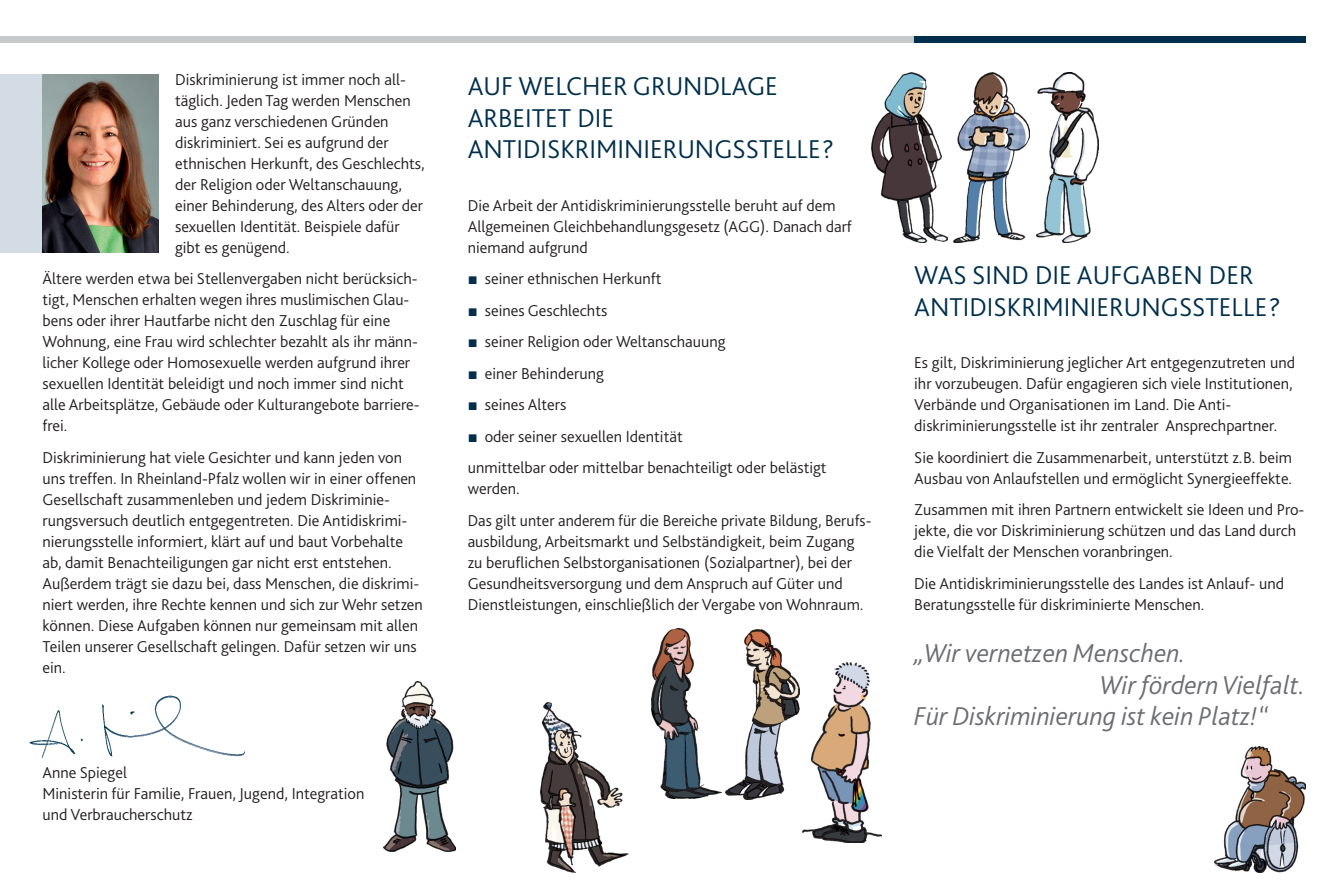
<style>
.page{position:relative;width:1331px;height:893px;background:#fff}
.page>*{position:absolute;margin:0;border:0;box-sizing:border-box;transform-origin:0 0}
.t1{font:300 27px/31.5px "Bliss 2";color:#002f4d}
.t2{font:italic 300 27px "Bliss 2";color:#6c6d70}
.t3{font:300 16.5px/21px "Bliss 2";color:#231f20}
.s1{font-family:"Arial";font-weight:400;color:#002f4d}
</style>
<div class="page">
<div style="left:0;top:74px;width:158px;height:179px;background:#d3dce4"></div>
<img style="left:43px;top:74px;width:115px;height:179px">
<img style="left:1214px;top:746px;width:91px;height:126px">
<img style="left:29px;top:695px;width:216px;height:63px">
<div style="left:0;top:36px;width:914px;height:7px;background:#c7c8ca"></div>
<div style="left:914px;top:36px;width:391px;height:7px;background:#002f4d"></div>
<img style="left:383px;top:681px;width:73px;height:170px">
<img style="left:541px;top:702px;width:87px;height:170px">
<img style="left:872px;top:72px;width:75px;height:170px">
<img style="left:954px;top:72px;width:76px;height:170px">
<img style="left:1036px;top:72px;width:63px;height:170px">
<img style="left:725px;top:629px;width:74px;height:170px">
<img style="left:651px;top:629px;width:70px;height:170px">
<img style="left:802px;top:662px;width:79px;height:181px">
<p class="t3" style="left:175px;top:68px;width:251px">Diskriminierung ist immer noch all&shy;täglich. Jeden Tag werden Menschen aus ganz verschiedenen Gründen diskriminiert. Sei es aufgrund der ethnischen Herkunft, des Geschlechts, der Religion oder Weltanschauung, einer Behinderung, des Alters oder der sexuellen Identität. Beispiele dafür gibt es genügend.</p>
<p class="t3" style="left:43px;top:268px;width:379px">Ältere werden etwa bei Stellenvergaben nicht berücksich&shy;tigt, Menschen erhalten wegen ihres muslimischen Glau&shy;bens oder ihrer Hautfarbe nicht den Zuschlag für eine Wohnung, eine Frau wird schlechter bezahlt als ihr männ&shy;licher Kollege oder Homosexuelle werden aufgrund ihrer sexuellen Identität beleidigt und noch immer sind nicht alle Arbeitsplätze, Gebäude oder Kulturangebote barriere&shy;frei.</p>
<p class="t3" style="left:43px;top:446px;width:382px">Diskriminierung hat viele Gesichter und kann jeden von uns treffen. In Rheinland-Pfalz wollen wir in einer offenen Gesellschaft zusammenleben und jedem Diskriminie&shy;rungsversuch deutlich entgegentreten. Die Antidiskrimi&shy;nierungsstelle informiert, klärt auf und baut Vorbehalte ab, damit Benachteiligungen gar nicht erst entstehen.<br>Außerdem trägt sie dazu bei, dass Menschen, die diskrimi&shy;niert werden, ihre Rechte kennen und sich zur Wehr setzen können. Diese Aufgaben können nur gemeinsam mit allen Teilen unserer Gesellschaft gelingen. Dafür setzen wir uns ein.</p>
<p class="t3" style="left:43px;top:761px;width:323px">Anne Spiegel<br>Ministerin für Familie, Frauen, Jugend, Integration und Verbraucherschutz</p>
<h1 class="t1" style="left:468px;top:70px;width:368px">AUF WELCHER GRUNDLAGE<br>ARBEITET DIE<br>ANTIDISKRIMINIERUNGS STELLE ?</h1>
<p class="t3" style="left:468px;top:194px;width:386px">Die Arbeit der Antidiskriminierungsstelle beruht auf dem<br>Allgemeinen Gleichbehandlungsgesetz (AGG). Danach darf niemand aufgrund</p>
<p class="t3" style="left:468px;top:268px;width:195px"><span class="s1">■</span> seiner ethnischen Herkunft</p>
<p class="t3" style="left:468px;top:299px;width:141px"><span class="s1">■</span> seines Geschlechts</p>
<p class="t3" style="left:468px;top:331px;width:259px"><span class="s1">■</span> seiner Religion oder Weltanschauung</p>
<p class="t3" style="left:468px;top:362px;width:138px"><span class="s1">■</span> einer Behinderung</p>
<p class="t3" style="left:468px;top:394px;width:100px"><span class="s1">■</span> seines Alters</p>
<p class="t3" style="left:468px;top:420px;width:360px;line-height:31.5px"><span class="s1">■</span> oder seiner sexuellen Identität<br>unmittelbar oder mittelbar benachteiligt oder belästigt</p>
<p class="t3" style="left:468px;top:473px;width:405px;line-height:31.5px">werden.<br>Das gilt unter anderem für die Bereiche private Bildung, Berufs-</p>
<p class="t3" style="left:468px;top:530px;width:397px">ausbildung, Arbeits markt und Selbständigkeit, beim Zugang zu beruflichen Selbstorganisationen (Sozialpartner), bei der Gesundheitsversorgung und dem Anspruch auf Güter und Dienstleistungen, einschließlich der Vergabe von Wohnraum.</p>
<h1 class="t1" style="left:914px;top:259px;width:368px">WAS SIND DIE AUFGABEN DER<br>ANTIDISKRIMINIERUNGS STELLE ?</h1>
<p class="t3" style="left:914px;top:352px;width:382px">Es gilt, Diskriminierung jeglicher Art entgegenzutreten und ihr vorzubeugen. Dafür engagieren sich viele Insti tutionen, Verbände und Organisationen im Land. Die Anti&shy;diskriminierungsstelle ist ihr zentraler Ansprechpartner.</p>
<p class="t3" style="left:914px;top:446px;width:379px">Sie koordiniert die Zusammenarbeit, unterstützt z. B. beim<br>Ausbau von Anlaufstellen und ermöglicht Synergieeffekte.</p>
<p class="t3" style="left:914px;top:499px;width:392px">Zusammen mit ihren Partnern entwickelt sie Ideen und Pro&shy;jekte, die vor Diskriminierung schützen und das Land durch die Vielfalt der Menschen voranbringen.</p>
<p class="t3" style="left:914px;top:572px;width:371px">Die Antidiskriminierungsstelle des Landes ist Anlauf- und<br>Beratungsstelle für diskriminierte Menschen.</p>
<h1 class="t2" style="left:914px;top:637px;width:273px">„Wir vernetzen Menschen.</h1>
<h1 class="t2" style="left:1100px;top:668px;width:207px">Wir fördern Vielfalt.</h1>
<h1 class="t2" style="left:914px;top:700px;width:355px">Für Diskriminierung ist kein Platz!“</h1>
</div>
